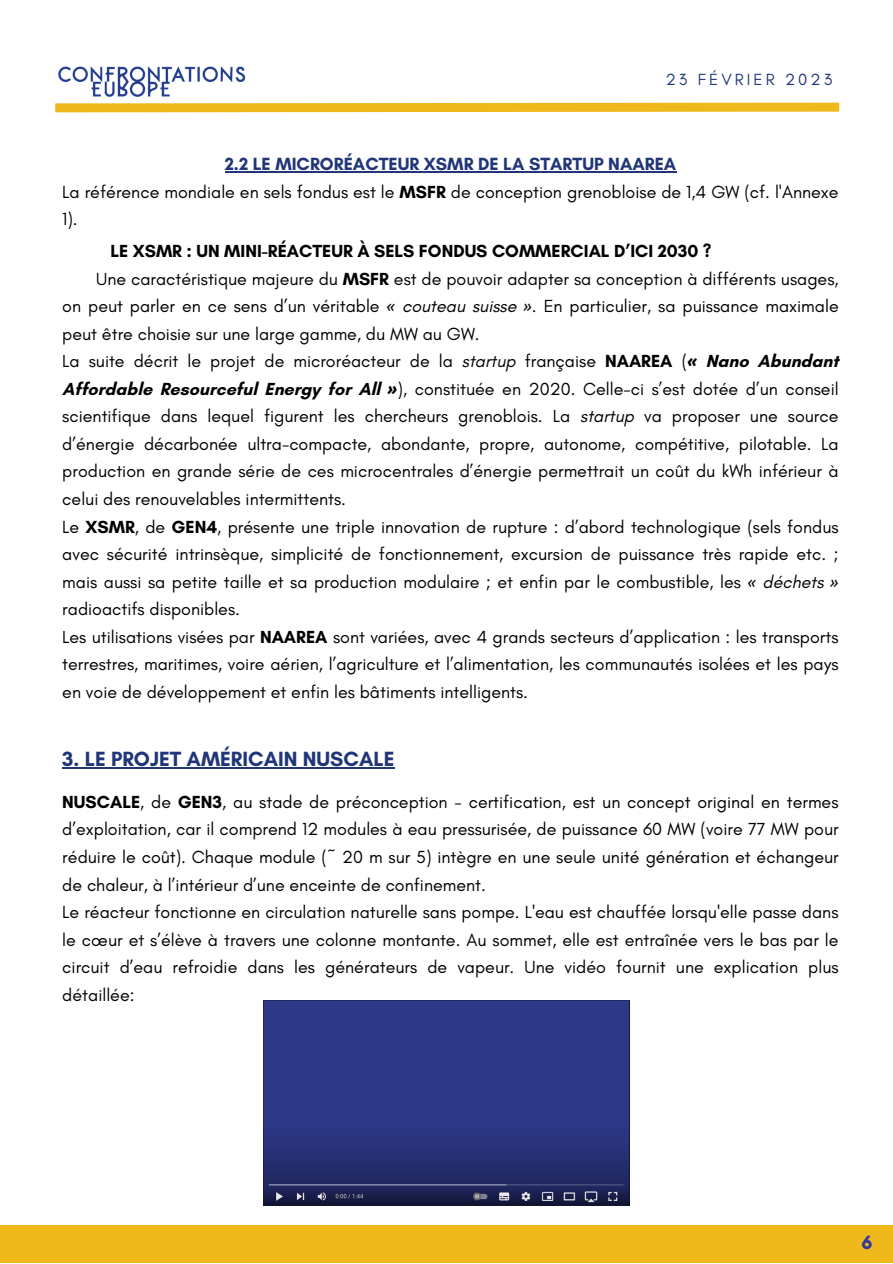
<style>
.page{position:relative;width:893px;height:1264px;background:#fff}
.page>*{position:absolute;margin:0;border:0;box-sizing:border-box;transform-origin:0 0}
.t1{font:700 21px "Glacial Indifference";color:#203679}
.t2{font:700 19.5px "Glacial Indifference";color:#303a99}
.t3{font:700 18px "Glacial Indifference";color:#203679}
.t4{font:17.85px/27.6px "Glacial Indifference";color:#000}
.t5{font:700 17.85px "Glacial Indifference";color:#000}
.t6{font:16.5px "Glacial Indifference";letter-spacing:.185em;color:#203679}
.s1{font-weight:700}
.s2{font-family:"Noto Sans";font-style:italic}
.s3{font-style:italic}
.s4{font-family:"Noto Sans";font-weight:700;font-style:italic}
</style>
<div class="page">
<svg style="left:260px;top:102px;width:580px;height:11px;background:#f1c545"></svg>
<div style="left:0;top:1225px;width:892px;height:37px;background:#efb91c"></div>
<hr style="left:225px;top:171px;width:451px;height:2px;background:#203679">
<img style="left:55px;top:66px;width:205px;height:47px">
<img style="left:264px;top:1000px;width:365px;height:205px">
<hr style="left:62px;top:767px;width:332px;height:1px;background:#203679">
<p class="t6" style="left:665px;top:70px;width:168px">23 FÉVRIER 2023</p>
<p class="t3" style="left:225px;top:153px;width:453px">2.2 LE MICRORÉACTEUR XSMR DE LA STARTUP NAAREA</p>
<p class="t4" style="left:62px;top:178px;width:777px">La référence mondiale en sels fondus est le <span class="s1">MSFR</span> de conception grenobloise de 1,4 GW (cf. l'Annexe<br>1).</p>
<p class="t5" style="left:110px;top:240px;width:602px">LE XSMR : UN MINI-RÉACTEUR À SELS FONDUS COMMERCIAL D’ICI 2030 ?</p>
<p class="t4" style="left:96px;top:264px;width:743px">Une caractéristique majeure du <span class="s1">MSFR</span> est de pouvoir adapter sa conception à différents usages,</p>
<p class="t4" style="left:62px;top:292px;width:777px">on peut parler en ce sens d’un véritable <span class="s2">«</span> <span class="s3">couteau suisse</span> <span class="s2">»</span>. En particulier, sa puissance maximale</p>
<p class="t4" style="left:62px;top:320px;width:419px">peut être choisie sur une large gamme, du MW au GW.</p>
<p class="t4" style="left:62px;top:347px;width:777px">La suite décrit le projet de microréacteur de la <span class="s3">startup</span> française <span class="s1">NAAREA</span> (<span class="s4">«</span> <span class="s1">Nano Abundant</span></p>
<p class="t4" style="left:62px;top:375px;width:777px"><span class="s1">Affordable Resourceful Energy for All</span> <span class="s4">»</span>), constituée en 2020. Celle-ci s’est dotée d’un conseil</p>
<p class="t4" style="left:62px;top:402px;width:777px">scientifique dans lequel figurent les chercheurs grenoblois. La <span class="s3">startup</span> va proposer une source</p>
<p class="t4" style="left:62px;top:430px;width:777px">d’énergie décarbonée ultra-compacte, abondante, propre, autonome, compétitive, pilotable. La</p>
<p class="t4" style="left:62px;top:457px;width:771px">production en grande série de ces microcentrales d’énergie permettrait un coût du kWh inférieur à</p>
<p class="t4" style="left:62px;top:485px;width:285px">celui des renouvelables intermittents.</p>
<p class="t4" style="left:62px;top:512px;width:777px">Le <span class="s1">XSMR</span>, de <span class="s1">GEN4</span>, présente une triple innovation de rupture : d’abord technologique (sels fondus</p>
<p class="t4" style="left:62px;top:540px;width:777px">avec sécurité intrinsèque, simplicité de fonctionnement, excursion de puissance très rapide etc. ;</p>
<p class="t4" style="left:62px;top:567px;width:777px">mais aussi sa petite taille et sa production modulaire ; et enfin par le combustible, les <span class="s2">«</span> <span class="s3">déchets</span> <span class="s2">»</span></p>
<p class="t4" style="left:62px;top:595px;width:179px">radioactifs disponibles.</p>
<p class="t4" style="left:62px;top:622px;width:777px">Les utilisations visées par <span class="s1">NAAREA</span> sont variées, avec 4 grands secteurs d’application : les transports</p>
<p class="t4" style="left:62px;top:650px;width:777px">terrestres, maritimes, voire aérien, l’agriculture et l’alimentation, les communautés isolées et les pays</p>
<p class="t4" style="left:62px;top:677px;width:467px">en voie de développement et enfin les bâtiments intelligents.</p>
<p class="t1" style="left:62px;top:746px;width:334px">3. LE PROJET AMÉRICAIN NUSCALE</p>
<p class="t4" style="left:62px;top:787px;width:777px"><span class="s1">NUSCALE</span>, de <span class="s1">GEN3</span>, au stade de préconception - certification, est un concept original en termes d’exploitation, car il comprend 12 modules à eau pressurisée, de puissance 60 MW (voire 77 MW pour réduire le coût). Chaque module (~ 20 m sur 5) intègre en une seule unité génération et échangeur de chaleur, à l’intérieur d’une enceinte de confinement.<br>Le réacteur fonctionne en circulation naturelle sans pompe. L'eau est chauffée lorsqu'elle passe dans le cœur et s’élève à travers une colonne montante. Au sommet, elle est entraînée vers le bas par le circuit d’eau refroidie dans les générateurs de vapeur. Une vidéo fournit une explication plus détaillée:</p>
<p class="t2" style="left:861px;top:1230px;width:13px">6</p>
</div>
